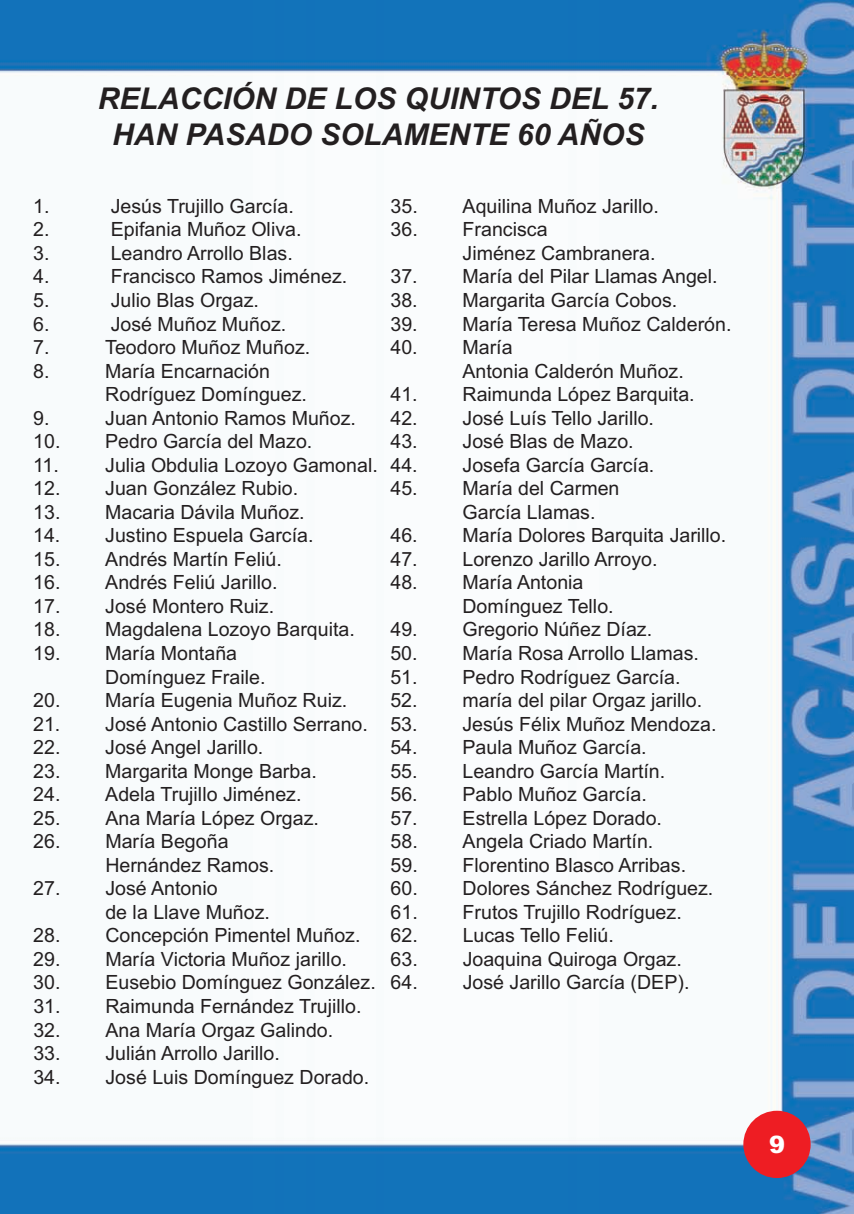
<style>
.page{position:relative;width:854px;height:1214px;background:#fff}
.page>*{position:absolute;margin:0;border:0;box-sizing:border-box;transform-origin:0 0}
.t1{font:italic 700 30px/36px "Arial";color:#231f20;text-align:center}
.t2{font:900 24px "Arial";color:#fff}
.t3{font:19.6px/23.6px "Arial";color:#231f20}
</style>
<div class="page">
<img style="left:0;top:0;width:853px;height:1213px">
<div style="left:743px;top:1110px;width:67px;height:67px;background:#ee1d23;border-radius:50%"></div>
<h1 class="t1" style="left:98px;top:80px;width:562px">RELACCIÓN DE LOS QUINTOS DEL 57.<br>HAN PASADO SOLAMENTE 60 AÑOS</h1>
<p class="t3" style="left:33px;top:194px;width:18px">1.</p>
<p class="t3" style="left:111px;top:194px;width:184px">Jesús Trujillo García.</p>
<p class="t3" style="left:33px;top:218px;width:18px">2.</p>
<p class="t3" style="left:111px;top:218px;width:192px">Epifania Muñoz Oliva.</p>
<p class="t3" style="left:33px;top:241px;width:18px">3.</p>
<p class="t3" style="left:111px;top:241px;width:183px">Leandro Arrollo Blas.</p>
<p class="t3" style="left:33px;top:265px;width:18px">4.</p>
<p class="t3" style="left:111px;top:265px;width:238px">Francisco Ramos Jiménez.</p>
<p class="t3" style="left:33px;top:288px;width:18px">5.</p>
<p class="t3" style="left:111px;top:288px;width:150px">Julio Blas Orgaz.</p>
<p class="t3" style="left:33px;top:312px;width:18px">6.</p>
<p class="t3" style="left:111px;top:312px;width:177px">José Muñoz Muñoz.</p>
<p class="t3" style="left:33px;top:335px;width:18px">7.</p>
<p class="t3" style="left:105px;top:335px;width:206px">Teodoro Muñoz Muñoz.</p>
<p class="t3" style="left:33px;top:359px;width:18px">8.</p>
<p class="t3" style="left:105px;top:359px;width:203px">María Encarnación<br>Rodríguez Domínguez.</p>
<p class="t3" style="left:33px;top:406px;width:18px">9.</p>
<p class="t3" style="left:105px;top:406px;width:252px">Juan Antonio Ramos Muñoz.</p>
<p class="t3" style="left:33px;top:429px;width:280px">10. Pedro García del Mazo.</p>
<p class="t3" style="left:33px;top:453px;width:346px">11. Julia Obdulia Lozoyo Gamonal.</p>
<p class="t3" style="left:33px;top:476px;width:266px">12. Juan González Rubio.</p>
<p class="t3" style="left:33px;top:500px;width:273px">13. Macaria Dávila Muñoz.</p>
<p class="t3" style="left:33px;top:523px;width:282px">14. Justino Espuela García.</p>
<p class="t3" style="left:33px;top:547px;width:250px">15. Andrés Martín Feliú.</p>
<p class="t3" style="left:33px;top:570px;width:246px">16. Andrés Feliú Jarillo.</p>
<p class="t3" style="left:33px;top:594px;width:242px">17. José Montero Ruiz.</p>
<p class="t3" style="left:33px;top:617px;width:323px">18. Magdalena Lozoyo Barquita.</p>
<p class="t3" style="left:105px;top:641px;width:162px;text-indent:-72px">19. María Montaña<br>Domínguez Fraile.</p>
<p class="t3" style="left:33px;top:688px;width:315px">20. María Eugenia Muñoz Ruiz.</p>
<p class="t3" style="left:33px;top:712px;width:336px">21. José Antonio Castillo Serrano.</p>
<p class="t3" style="left:33px;top:735px;width:231px">22. José Angel Jarillo.</p>
<p class="t3" style="left:33px;top:759px;width:285px">23. Margarita Monge Barba.</p>
<p class="t3" style="left:33px;top:782px;width:270px">24. Adela Trujillo Jiménez.</p>
<p class="t3" style="left:33px;top:806px;width:287px">25. Ana María López Orgaz.</p>
<p class="t3" style="left:105px;top:829px;width:170px;text-indent:-72px">26. María Begoña<br>Hernández Ramos.</p>
<p class="t3" style="left:105px;top:876px;width:166px;text-indent:-72px">27. José Antonio<br>de la Llave Muñoz.</p>
<p class="t3" style="left:33px;top:923px;width:328px">28. Concepción Pimentel Muñoz.</p>
<p class="t3" style="left:33px;top:947px;width:315px">29. María Victoria Muñoz jarillo.</p>
<p class="t3" style="left:33px;top:970px;width:344px">30. Eusebio Domínguez González.</p>
<p class="t3" style="left:33px;top:994px;width:330px">31. Raimunda Fernández Trujillo.</p>
<p class="t3" style="left:33px;top:1017px;width:301px">32. Ana María Orgaz Galindo.</p>
<p class="t3" style="left:33px;top:1041px;width:248px">33. Julián Arrollo Jarillo.</p>
<p class="t3" style="left:33px;top:1064px;width:337px">34. José Luis Domínguez Dorado.</p>
<p class="t3" style="left:390px;top:194px;width:270px">35. Aquilina Muñoz Jarillo.</p>
<p class="t3" style="left:462px;top:218px;width:194px;text-indent:-72px">36. Francisca<br>Jiménez Cambranera.</p>
<p class="t3" style="left:390px;top:265px;width:328px">37. María del Pilar Llamas Angel.</p>
<p class="t3" style="left:390px;top:288px;width:288px">38. Margarita García Cobos.</p>
<p class="t3" style="left:390px;top:312px;width:342px">39. María Teresa Muñoz Calderón.</p>
<p class="t3" style="left:462px;top:335px;width:223px;text-indent:-72px">40. María<br>Antonia Calderón Muñoz.</p>
<p class="t3" style="left:390px;top:382px;width:306px">41. Raimunda López Barquita.</p>
<p class="t3" style="left:390px;top:406px;width:265px">42. José Luís Tello Jarillo.</p>
<p class="t3" style="left:390px;top:429px;width:245px">43. José Blas de Mazo.</p>
<p class="t3" style="left:390px;top:453px;width:265px">44. Josefa García García.</p>
<p class="t3" style="left:462px;top:476px;width:158px;text-indent:-72px">45. María del Carmen<br>García Llamas.</p>
<p class="t3" style="left:390px;top:523px;width:337px">46. María Dolores Barquita Jarillo.</p>
<p class="t3" style="left:390px;top:547px;width:268px">47. Lorenzo Jarillo Arroyo.</p>
<p class="t3" style="left:462px;top:570px;width:153px;text-indent:-72px">48. María Antonia<br>Domínguez Tello.</p>
<p class="t3" style="left:390px;top:617px;width:263px">49. Gregorio Núñez Díaz.</p>
<p class="t3" style="left:390px;top:641px;width:310px">50. María Rosa Arrollo Llamas.</p>
<p class="t3" style="left:390px;top:665px;width:291px">51. Pedro Rodríguez García.</p>
<p class="t3" style="left:390px;top:688px;width:313px">52. maría del pilar Orgaz jarillo.</p>
<p class="t3" style="left:390px;top:712px;width:327px">53. Jesús Félix Muñoz Mendoza.</p>
<p class="t3" style="left:390px;top:735px;width:258px">54. Paula Muñoz García.</p>
<p class="t3" style="left:390px;top:759px;width:276px">55. Leandro García Martín.</p>
<p class="t3" style="left:390px;top:782px;width:258px">56. Pablo Muñoz García.</p>
<p class="t3" style="left:390px;top:806px;width:273px">57. Estrella López Dorado.</p>
<p class="t3" style="left:390px;top:829px;width:264px">58. Angela Criado Martín.</p>
<p class="t3" style="left:390px;top:853px;width:297px">59. Florentino Blasco Arribas.</p>
<p class="t3" style="left:390px;top:876px;width:324px">60. Dolores Sánchez Rodríguez.</p>
<p class="t3" style="left:390px;top:900px;width:292px">61. Frutos Trujillo Rodríguez.</p>
<p class="t3" style="left:390px;top:923px;width:225px">62. Lucas Tello Feliú.</p>
<p class="t3" style="left:390px;top:947px;width:292px">63. Joaquina Quiroga Orgaz.</p>
<p class="t3" style="left:390px;top:970px;width:300px">64. José Jarillo García (DEP).</p>
<p class="t2" style="left:769px;top:1130px;width:18px">9</p>
</div>
